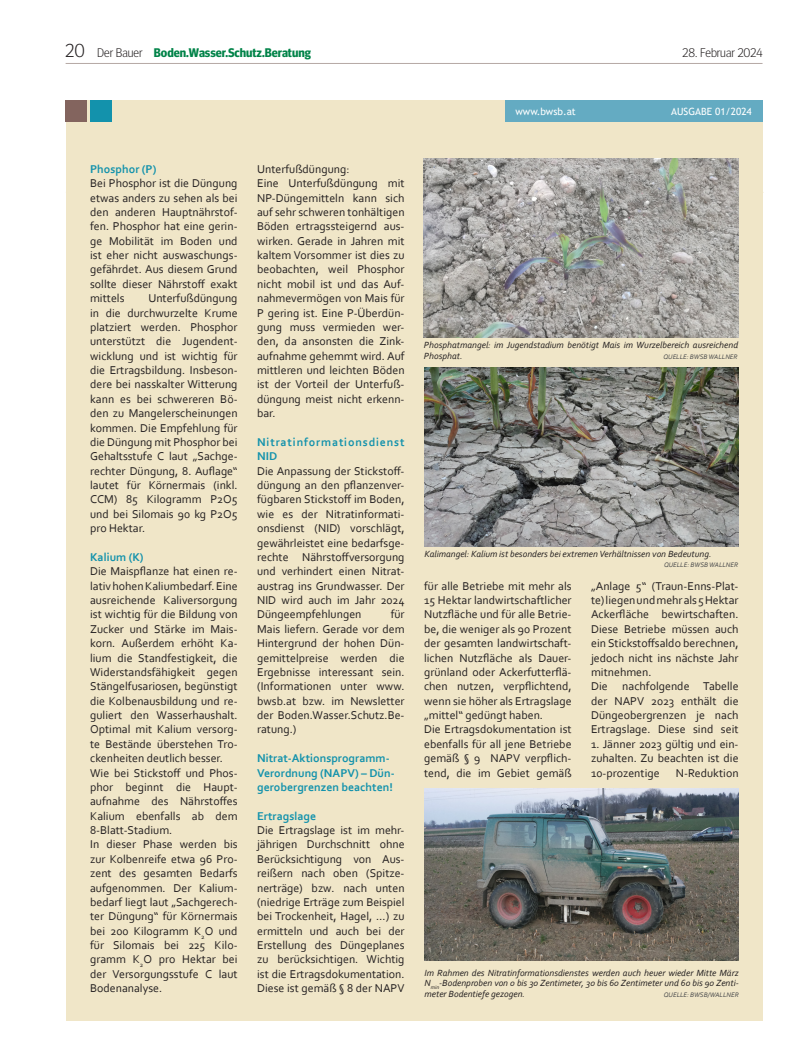
<style>
.page{position:relative;width:798px;height:1063px;background:#fff}
.page>*{position:absolute;margin:0;border:0;box-sizing:border-box;transform-origin:0 0}
.Pagina{font:700 12.5px "Meta Head OT";color:#008348}
.Pagina-2{font:300 12.5px "Meta Head OT";color:#231f20}
.Lunart_Fliesstext{font:11.88px/14.4px "Corbel";color:#231f20;text-align:justify}
.Lunart_Zwischentitel_2{font:700 11.88px/14.4px "Corbel";color:#1392ac}
.Lunart_Fliesstext-2{font:700 11.88px/14.4px "Corbel";letter-spacing:.07em;color:#1392ac}
.t1{font:10px "Trebuchet MS";color:#fff}
.Lunart_Bildtext{font:italic 9.38px/10.6px "Corbel";color:#231f20}
.Lunart_Bildtext-2{font:italic 6.88px "Corbel";color:#4b4c4d}
.s1{font-weight:300;font-size:18.75px;color:#231f20}
.s2{font-weight:300;color:#231f20}
</style>
<div class="page">
<hr style="left:66px;top:63px;width:696px;height:1px;background:#b5a9a5">
<hr style="left:66px;top:192px;width:697px;height:1px;background:#f0e6c8">
<div style="left:66px;top:101px;width:696px;height:920px;background:#f0e6c8"></div>
<div style="left:66px;top:101px;width:21px;height:21px;background:#83645e"></div>
<div style="left:90px;top:101px;width:22px;height:21px;background:#1392ac"></div>
<div style="left:504px;top:101px;width:258px;height:21px;background:#64abc2"></div>
<img style="left:424px;top:158px;width:313px;height:179px">
<img style="left:424px;top:367px;width:314px;height:179px">
<img style="left:424px;top:789px;width:314px;height:172px">
<p class="Pagina" style="left:66px;top:45px;width:247px"><span class="s1">20</span> <span class="s2">Der Bauer</span> Boden.Wasser.Schutz.Beratung</p>
<p class="Pagina-2" style="left:682px;top:45px;width:81px">28. Februar 2024</p>
<p class="t1" style="left:515px;top:105px;width:62px">www.bwsb.at</p>
<p class="t1" style="left:671px;top:105px;width:82px">AUSGABE 01/2024</p>
<p class="Lunart_Zwischentitel_2" style="left:90px;top:161px;width:68px">Phosphor (P)</p>
<p class="Lunart_Fliesstext" style="left:90px;top:176px;width:149px">Bei Phosphor ist die Düngung etwas anders zu sehen als bei den anderen Hauptnährstof&shy;fen. Phosphor hat eine gerin&shy;ge Mobilität im Boden und ist eher nicht auswaschungs&shy;gefährdet. Aus diesem Grund sollte dieser Nährstoff exakt mittels</p>
<p class="Lunart_Fliesstext" style="left:90px;top:291px;width:149px;text-indent:58px">Unterfußdüngung in die durchwurzelte Krume platziert werden. Phosphor unterstützt die Jugendent&shy;wicklung und ist wichtig für die Ertragsbildung. Insbeson&shy;dere bei nasskalter Witterung kann es bei schwereren Bö&shy;den zu Mangelerscheinungen kommen. Die Empfehlung für die Düngung mit Phosphor bei Gehaltsstufe C laut „Sachge&shy;rechter Düngung, 8. Auflage“ lautet für Körnermais (inkl.<br>CCM) 85 Kilogramm P2O5 und bei Silomais 90 kg P2O5 pro Hektar.</p>
<p class="Lunart_Zwischentitel_2" style="left:90px;top:550px;width:55px">Kalium (K)</p>
<p class="Lunart_Fliesstext" style="left:90px;top:564px;width:149px">Die Maispflanze hat einen re&shy;lativ hohen Kaliumbedarf. Eine ausreichende Kaliversorgung ist wichtig für die Bildung von Zucker und Stärke im Mais&shy;korn. Außerdem erhöht Ka&shy;lium die Standfestigkeit, die Widerstandsfähigkeit gegen Stängelfusariosen, begünstigt die Kolbenausbildung und re&shy;guliert den Wasserhaushalt.<br>Optimal mit Kalium versorg&shy;te Bestände überstehen Tro&shy;ckenheiten deutlich besser.</p>
<p class="Lunart_Fliesstext" style="left:90px;top:765px;width:149px">Wie bei Stickstoff und Phos&shy;phor beginnt die Haupt&shy;aufnahme des Nährstoffes Kalium ebenfalls ab dem 8-Blatt-Stadium.</p>
<p class="Lunart_Fliesstext" style="left:90px;top:837px;width:149px">In dieser Phase werden bis zur Kolbenreife etwa 96 Pro&shy;zent des gesamten Bedarfs aufgenommen. Der Kalium&shy;bedarf liegt laut „Sachgerech&shy;ter Düngung“ für Körnermais bei 200 Kilogramm K<sub>2</sub>O und für Silomais bei 225 Kilo&shy;gramm K<sub>2</sub>O pro Hektar bei der Versorgungsstufe C laut Bodenanalyse.</p>
<p class="Lunart_Fliesstext" style="left:257px;top:161px;width:94px">Unterfußdüngung:</p>
<p class="Lunart_Fliesstext" style="left:257px;top:176px;width:149px">Eine Unterfußdüngung mit NP-Düngemitteln kann sich auf sehr schweren tonhältigen Böden ertragssteigernd aus&shy;wirken. Gerade in Jahren mit kaltem Vorsommer ist dies zu beobachten, weil Phosphor nicht mobil ist und das Auf&shy;nahmevermögen von Mais für P gering ist. Eine P-Überdün&shy;gung muss vermieden wer&shy;den, da ansonsten die Zink&shy;aufnahme gehemmt wird. Auf mittleren und leichten Böden ist der Vorteil der Unterfuß&shy;düngung meist nicht erkenn&shy;bar.</p>
<p class="Lunart_Fliesstext-2" style="left:257px;top:435px;width:149px">Nitratinformationsdienst<br>NID</p>
<p class="Lunart_Fliesstext" style="left:257px;top:463px;width:149px">Die Anpassung der Stickstoff&shy;düngung an den pflanzenver&shy;fügbaren Stickstoff im Boden, wie es der Nitratinformati&shy;onsdienst (NID) vorschlägt, gewährleistet eine bedarfsge&shy;rechte Nährstoffversorgung und verhindert einen Nitrat&shy;austrag ins Grundwasser. Der NID wird auch im Jahr 2024<br>Düngeempfehlungen</p>
<p class="Lunart_Fliesstext" style="left:257px;top:607px;width:149px;text-indent:133px">für Mais liefern. Gerade vor dem Hintergrund der hohen Dün&shy;gemittelpreise werden die Ergebnisse interessant sein. (Informationen unter www. bwsb.at bzw. im Newsletter der Boden.Wasser.Schutz.Be&shy;ratung.)</p>
<p class="Lunart_Zwischentitel_2" style="left:257px;top:751px;width:139px">Nitrat-Aktionsprogramm-<br>Verordnung (NAPV) – Dün&shy;gerobergrenzen beachten!</p>
<p class="Lunart_Zwischentitel_2" style="left:257px;top:808px;width:60px">Ertragslage</p>
<p class="Lunart_Fliesstext" style="left:257px;top:823px;width:149px">Die Ertragslage ist im mehr&shy;jährigen Durchschnitt ohne Berücksichtigung von Aus&shy;reißern nach oben (Spitze&shy;nerträge) bzw. nach unten (niedrige Erträge zum Beispiel bei Trockenheit, Hagel, …) zu ermitteln und auch bei der Erstellung des Düngeplanes zu berücksichtigen. Wichtig ist die Ertragsdokumentation.<br>Diese ist gemäß § 8 der NAPV</p>
<p class="Lunart_Bildtext" style="left:424px;top:339px;width:315px;line-height:11.2px">Phosphatmangel: im Jugendstadium benötigt Mais im Wurzelbereich ausreichend<br>Phosphat.</p>
<p class="Lunart_Bildtext-2" style="left:663px;top:353px;width:76px">QUELLE: BWSB WALLNER</p>
<p class="Lunart_Bildtext" style="left:424px;top:548px;width:288px">Kalimangel: Kalium ist besonders bei extremen Verhältnissen von Bedeutung.</p>
<p class="Lunart_Bildtext-2" style="left:663px;top:561px;width:76px">QUELLE: BWSB WALLNER</p>
<p class="Lunart_Fliesstext" style="left:424px;top:578px;width:149px">für alle Betriebe mit mehr als 15 Hektar landwirtschaftlicher Nutzfläche und für alle Betrie&shy;be, die weniger als 90 Prozent der gesamten landwirtschaft&shy;lichen Nutzfläche als Dauer&shy;grünland oder Ackerfutterflä&shy;chen nutzen, verpflichtend, wenn sie höher als Ertragslage „mittel“ gedüngt haben.</p>
<p class="Lunart_Fliesstext" style="left:424px;top:722px;width:149px">Die Ertragsdokumentation ist ebenfalls für all jene Betriebe gemäß § 9 NAPV verpflich&shy;tend, die im Gebiet gemäß</p>
<p class="Lunart_Fliesstext" style="left:591px;top:578px;width:149px">„Anlage 5“ (Traun-Enns-Plat&shy;te) liegen und mehr als 5 Hektar Ackerfläche bewirtschaften.<br>Diese Betriebe müssen auch ein Stickstoffsaldo berechnen, jedoch nicht ins nächste Jahr mitnehmen.</p>
<p class="Lunart_Fliesstext" style="left:591px;top:679px;width:149px">Die nachfolgende Tabelle der NAPV 2023 enthält die Düngeobergrenzen je nach Ertragslage. Diese sind seit</p>
<p class="Lunart_Fliesstext" style="left:591px;top:736px;width:149px">1. Jänner 2023 gültig und ein&shy;zuhalten. Zu beachten ist die 10-prozentige</p>
<p class="Lunart_Fliesstext" style="left:675px;top:765px;width:64px">N-Reduktion</p>
<p class="Lunart_Bildtext" style="left:424px;top:967px;width:315px;text-align:justify">Im Rahmen des Nitratinformationsdienstes werden auch heuer wieder Mitte März N<sub>min</sub>-Bodenproben von 0 bis 30 Zentimeter, 30 bis 60 Zentimeter und 60 bis 90 Zenti&shy;meter Bodentiefe gezogen.</p>
<p class="Lunart_Bildtext-2" style="left:663px;top:990px;width:76px">QUELLE: BWSB/WALLNER</p>
</div>
